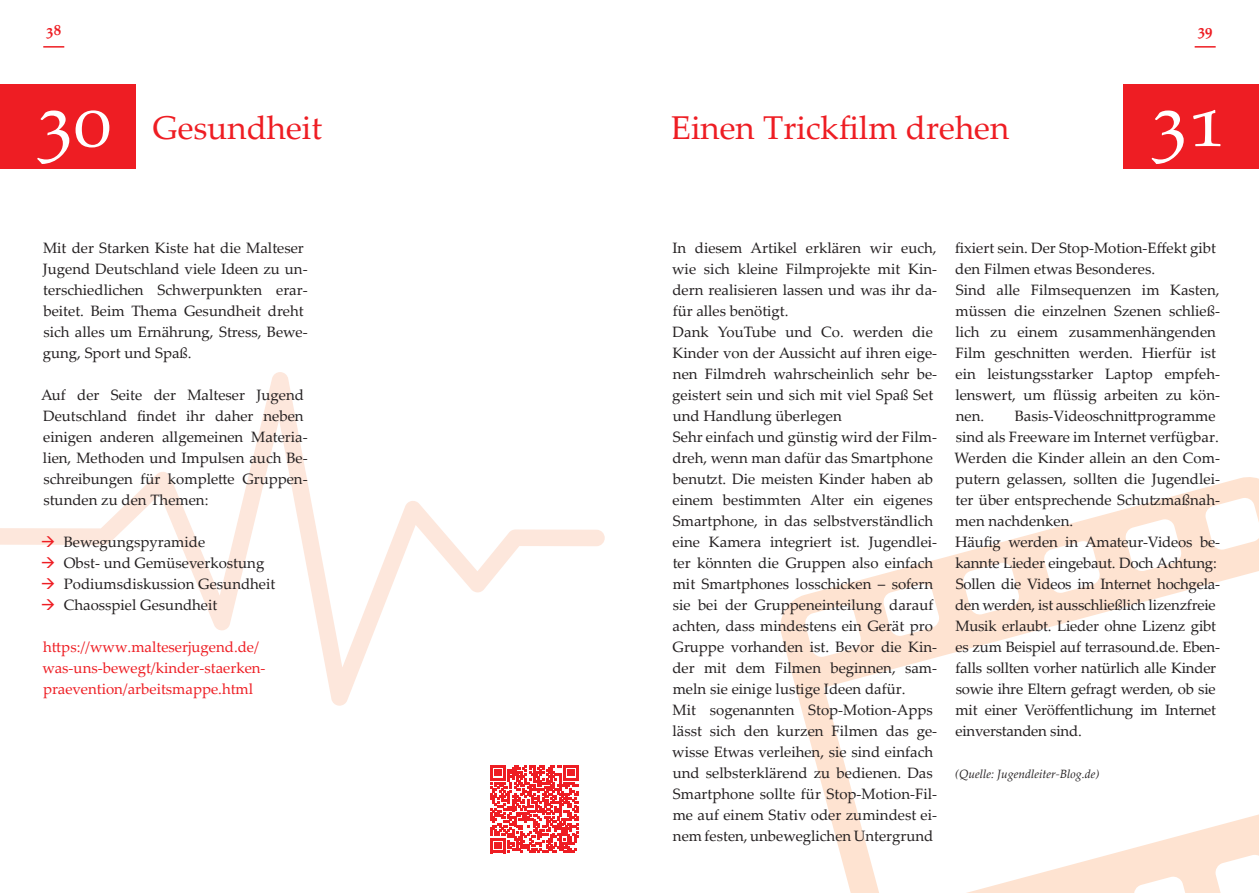
<style>
.page{position:relative;width:1259px;height:893px;background:#fff}
.page>*{position:absolute;margin:0;border:0;box-sizing:border-box;transform-origin:0 0}
.t1{font:75px "Palatino Linotype";color:#fff}
.t2{font:33px "Palatino Linotype";color:#ee1d23}
.t3{font:15px/21px "Palatino Linotype";color:#231f20}
.t4{font:15px/21px "Palatino Linotype";color:#ee1d23}
.t5{font:700 15px "Palatino Linotype";color:#ee1d23}
.t6{font:italic 12px "Palatino Linotype";color:#231f20}
.s1{color:#ee1d23}
</style>
<div class="page">
<svg style="left:780px;top:477px;width:479px;height:416px"></svg>
<svg style="left:0;top:372px;width:605px;height:334px"></svg>
<hr style="left:43px;top:46px;width:21px;height:2px;background:#ee1d23">
<hr style="left:1194px;top:46px;width:21px;height:2px;background:#ee1d23">
<svg style="left:490px;top:765px;width:88px;height:88px"></svg>
<div style="left:0;top:85px;width:135px;height:84px;background:#ee1d23"></div>
<div style="left:1123px;top:85px;width:136px;height:84px;background:#ee1d23"></div>
<p class="t5" style="left:46px;top:19px;width:16px">38</p>
<p class="t5" style="left:1197px;top:19px;width:16px">39</p>
<h1 class="t1" style="left:37px;top:67px;width:76px">30</h1>
<h2 class="t2" style="left:671px;top:104px;width:340px">Einen Trickfilm drehen</h2>
<h2 class="t2" style="left:153px;top:104px;width:171px">Gesundheit</h2>
<h1 class="t1" style="left:1151px;top:67px;width:76px">31</h1>
<p class="t3" style="left:43px;top:236px;width:266px">Mit der Starken Kiste hat die Malteser Jugend Deutschland viele Ideen zu un&shy;terschiedlichen Schwerpunkten erar&shy;beitet. Beim Thema Gesundheit dreht sich alles um Ernährung, Stress, Bewe&shy;gung, Sport und Spaß.</p>
<p class="t3" style="left:41px;top:383px;width:268px">Auf der Seite der Malteser Jugend Deutschland findet ihr daher neben einigen anderen allgemeinen Materia&shy;lien, Methoden und Impulsen auch Be&shy;schreibungen für komplette Gruppen&shy;stunden zu den Themen:</p>
<p class="t3" style="left:41px;top:530px;width:166px"><span class="s1">→</span> Bewegungspyramide</p>
<p class="t3" style="left:41px;top:551px;width:225px"><span class="s1">→</span> Obst- und Gemüseverkostung</p>
<p class="t3" style="left:41px;top:572px;width:236px"><span class="s1">→</span> Podiumsdiskussion Gesundheit</p>
<p class="t3" style="left:41px;top:593px;width:178px"><span class="s1">→</span> Chaosspiel Gesundheit</p>
<p class="t4" style="left:43px;top:635px;width:224px">https://www.malteserjugend.de/ was-uns-bewegt/kinder-staerken&shy;praevention/arbeitsmappe.html</p>
<p class="t3" style="left:672px;top:236px;width:266px">In diesem Artikel erklären wir euch, wie sich kleine Filmprojekte mit Kin&shy;dern realisieren lassen und was ihr da&shy;für alles benötigt.<br>Dank YouTube und Co. werden die Kinder von der Aussicht auf ihren eige&shy;nen Filmdreh wahrscheinlich sehr be&shy;geistert sein und sich mit viel Spaß Set und Handlung überlegen<br>Sehr einfach und günstig wird der Film&shy;dreh, wenn man dafür das Smartphone benutzt. Die meisten Kinder haben ab einem bestimmten Alter ein eigenes Smartphone, in das selbstverständlich eine Kamera integriert ist. Jugendlei&shy;ter könnten die Gruppen also einfach mit Smartphones losschicken – sofern sie bei der Gruppeneinteilung darauf achten, dass mindestens ein Gerät pro Gruppe vorhanden ist. Bevor die Kin&shy;der mit dem Filmen beginnen, sam&shy;meln sie einige lustige Ideen dafür.<br>Mit sogenannten Stop-Motion-Apps lässt sich den kurzen Filmen das ge&shy;wisse Etwas verleihen, sie sind einfach und selbsterklärend zu bedienen. Das Smartphone sollte für Stop-Motion-Fil&shy;me auf einem Stativ oder zumindest ei&shy;nem festen, unbeweglichen Untergrund</p>
<p class="t3" style="left:955px;top:236px;width:266px">fixiert sein. Der Stop-Motion-Effekt gibt den Filmen etwas Besonderes.<br>Sind alle Filmsequenzen im Kasten, müssen die einzelnen Szenen schließ&shy;lich zu einem zusammenhängenden Film geschnitten werden. Hierfür ist ein leistungsstarker Laptop empfeh&shy;lenswert, um flüssig arbeiten zu kön&shy;nen.</p>
<p class="t3" style="left:954px;top:404px;width:267px;text-indent:60px">Basis-Videoschnittprogramme sind als Freeware im Internet verfügbar.<br>Werden die Kinder allein an den Com&shy;putern gelassen, sollten die Jugendlei&shy;ter über entsprechende Schutzmaßnah&shy;men nachdenken.<br>Häufig werden in Amateur-Videos be&shy;kannte Lieder eingebaut. Doch Achtung:<br>Sollen die Videos im Internet hochgela&shy;den werden, ist ausschließlich lizenzfreie Musik erlaubt. Lieder ohne Lizenz gibt es zum Beispiel auf terrasound.de. Eben&shy;falls sollten vorher natürlich alle Kinder sowie ihre Eltern gefragt werden, ob sie mit einer Veröffentlichung im Internet einverstanden sind.</p>
<p class="t6" style="left:955px;top:765px;width:146px">(Quelle: Jugendleiter-Blog.de)</p>
</div>
